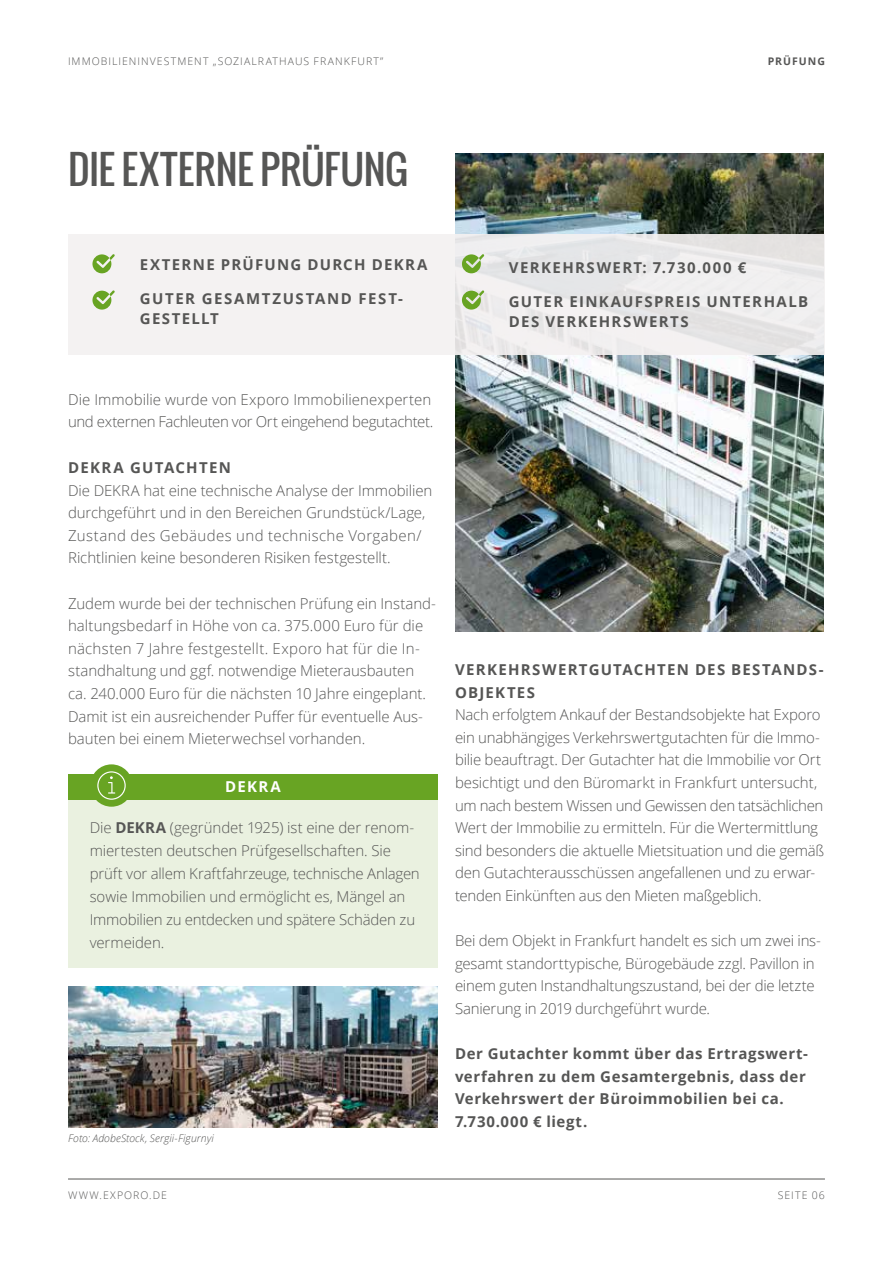
<style>
.page{position:relative;width:893px;height:1263px;background:#fff}
.page>*{position:absolute;margin:0;border:0;box-sizing:border-box;transform-origin:0 0}
.t1{font:39px "Oswald";color:#565655}
.t2{font:300 15px/22.6px "Open Sans";letter-spacing:-.01em;color:#565655}
.t3{font:700 15px/22.6px "Open Sans";letter-spacing:.035em;color:#565655}
.t4{font:700 15px/22.8px "Open Sans";letter-spacing:.08em;color:#565655}
.t5{font:700 15px/19.5px "Open Sans";letter-spacing:.1em;color:#565655}
.t6{font:700 15px "Open Sans";letter-spacing:.095em;color:#fff}
.t7{font:300 10.5px "Open Sans";letter-spacing:.1em;color:#565655}
.t8{font:italic 300 10.5px "Open Sans";letter-spacing:.01em;color:#565655}
.t9{font:700 10.5px "Open Sans";letter-spacing:.095em;color:#565655}
.s1{font-weight:700}
</style>
<div class="page">
<hr style="left:68px;top:1178px;width:757px;height:1px;background:#565655">
<img style="left:455px;top:153px;width:368px;height:478px">
<img style="left:68px;top:986px;width:370px;height:141px">
<div style="left:68px;top:234px;width:757px;height:121px;background:linear-gradient(to right,#f7f4f4,#e9e8e8)"></div>
<svg style="left:92px;top:254px;width:23px;height:19px"></svg>
<svg style="left:462px;top:254px;width:22px;height:19px"></svg>
<svg style="left:92px;top:290px;width:23px;height:20px"></svg>
<svg style="left:462px;top:290px;width:22px;height:20px"></svg>
<div style="left:68px;top:793px;width:370px;height:175px;background:#eaf1e0"></div>
<div style="left:68px;top:774px;width:370px;height:25px;background:#68a423"></div>
<div style="left:90px;top:764px;width:43px;height:43px;background:#68a423;border-radius:50%"></div>
<svg style="left:97px;top:771px;width:29px;height:29px"></svg>
<p class="t7" style="left:68px;top:54px;width:317px">IMMOBILIENINVESTMENT „SOZIALRATHAUS FRANKFURT”</p>
<p class="t9" style="left:768px;top:54px;width:59px">PRÜFUNG</p>
<h1 class="t1" style="left:68px;top:140px;width:342px">DIE EXTERNE PRÜFUNG</h1>
<p class="t4" style="left:140px;top:252px;width:289px">EXTERNE PRÜFUNG DURCH DEKRA</p>
<p class="t5" style="left:140px;top:288px;width:264px">GUTER GESAMTZUSTAND FEST-<br>GESTELLT</p>
<p class="t5" style="left:509px;top:257px;width:239px">VERKEHRSWERT: 7.730.000 €</p>
<p class="t4" style="left:509px;top:292px;width:301px;line-height:19.5px">GUTER EINKAUFSPREIS UNTERHALB<br>DES VERKEHRSWERTS</p>
<p class="t2" style="left:68px;top:388px;width:367px">Die Immobilie wurde von Exporo Immobilienexperten und externen Fachleuten vor Ort eingehend begutachtet.</p>
<p class="t4" style="left:68px;top:456px;width:164px">DEKRA GUTACHTEN</p>
<p class="t2" style="left:68px;top:478px;width:366px">Die DEKRA hat eine technische Analyse der Immobilien durchgeführt und in den Bereichen Grundstück/Lage, Zustand des Gebäudes und technische Vorgaben/ Richtlinien keine besonderen Risiken festgestellt.</p>
<p class="t2" style="left:68px;top:591px;width:370px">Zudem wurde bei der technischen Prüfung ein Instand&shy;haltungsbedarf in Höhe von ca. 375.000 Euro für die nächsten 7 Jahre festgestellt. Exporo hat für die In&shy;standhaltung und ggf. notwendige Mieterausbauten ca. 240.000 Euro für die nächsten 10 Jahre eingeplant.<br>Damit ist ein ausreichender Puffer für eventuelle Aus&shy;bauten bei einem Mieterwechsel vorhanden.</p>
<p class="t6" style="left:225px;top:776px;width:57px">DEKRA</p>
<p class="t2" style="left:90px;top:816px;width:332px">Die <span class="s1">DEKRA</span> (gegründet 1925) ist eine der renom&shy;miertesten deutschen Prüfgesellschaften. Sie prüft vor allem Kraftfahrzeuge, technische Anlagen sowie Immobilien und ermöglicht es, Mängel an Immobilien zu entdecken und spätere Schäden zu vermeiden.</p>
<p class="t8" style="left:68px;top:1131px;width:147px">Foto: AdobeStock, Sergii-Figurnyi</p>
<p class="t4" style="left:455px;top:658px;width:370px">VERKEHRSWERTGUTACHTEN DES BESTANDS-<br>OBJEKTES</p>
<p class="t2" style="left:455px;top:703px;width:371px">Nach erfolgtem Ankauf der Bestandsobjekte hat Exporo ein unabhängiges Verkehrswertgutachten für die Immo&shy;bilie beauftragt. Der Gutachter hat die Immobilie vor Ort besichtigt und den Büromarkt in Frankfurt untersucht, um nach bestem Wissen und Gewissen den tatsächlichen Wert der Immobilie zu ermitteln. Für die Wertermittlung sind besonders die aktuelle Mietsituation und die gemäß den Gutachterausschüssen angefallenen und zu erwar&shy;tenden Einkünften aus den Mieten maßgeblich.</p>
<p class="t2" style="left:455px;top:929px;width:367px">Bei dem Objekt in Frankfurt handelt es sich um zwei ins&shy;gesamt standorttypische, Bürogebäude zzgl. Pavillon in einem guten Instandhaltungszustand, bei der die letzte Sanierung in 2019 durchgeführt wurde.</p>
<p class="t3" style="left:455px;top:1042px;width:354px">Der Gutachter kommt über das Ertragswert&shy;verfahren zu dem Gesamtergebnis, dass der Verkehrswert der Büroimmobilien bei ca.<br>7.730.000 € liegt.</p>
<p class="t7" style="left:68px;top:1188px;width:101px">WWW.EXPORO.DE</p>
<p class="t7" style="left:778px;top:1188px;width:49px">SEITE 06</p>
</div>
